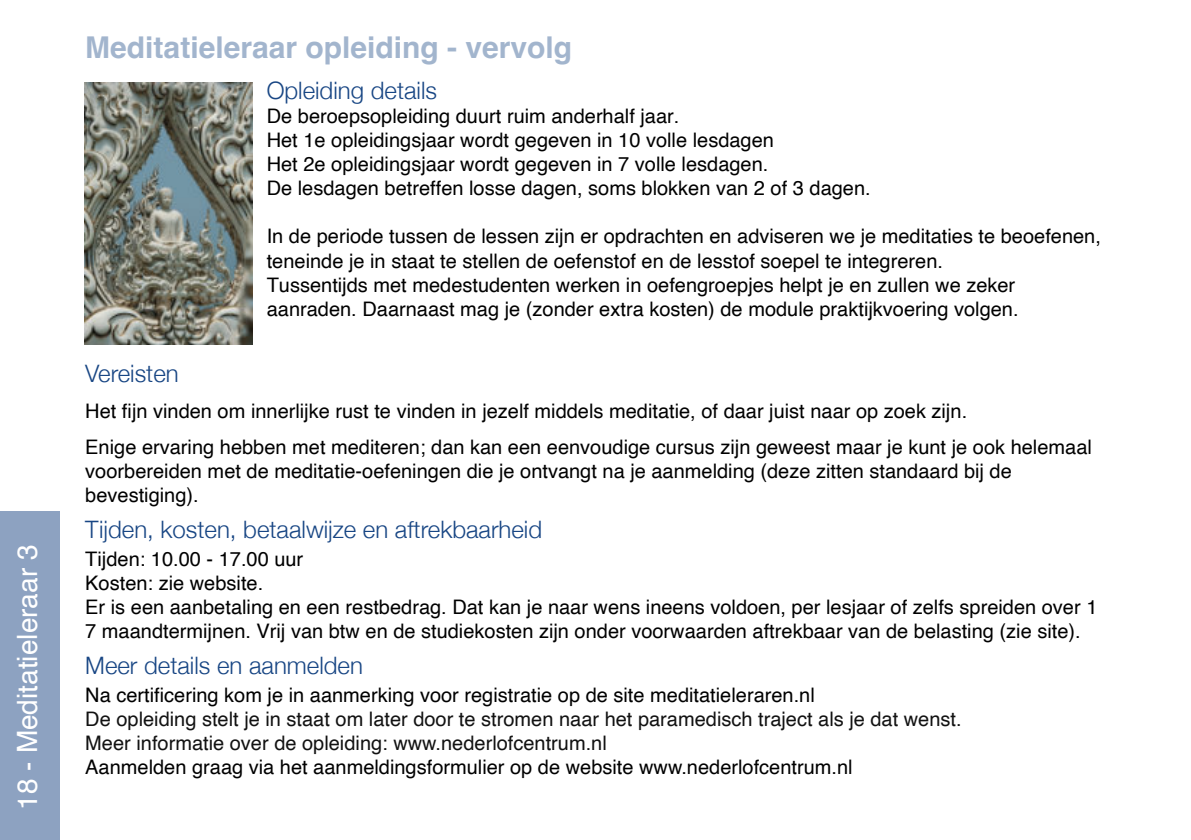
<style>
.page{position:relative;width:1191px;height:840px;background:#fff}
.page>*{position:absolute;margin:0;border:0;box-sizing:border-box;transform-origin:0 0}
.t1{font:700 30px "Helvetica";color:rgb(24 70 132/.4)}
.t2{font:28px "Helvetica";color:#fff}
.t3{font:300 24px "Helvetica Neue";color:#184684}
.t4{font:20px/24px "Helvetica";color:#000}
.t5{font:20px/24px "Helvetica";color:#121212}
</style>
<div class="page">
<div style="left:0;top:511px;width:59px;height:328px;background:#8da2c1"></div>
<img style="left:85px;top:82px;width:168px;height:262px">
<h2 class="t2" style="left:16px;top:809px;width:266px;rotate:-90deg">18 - Meditatieleraar 3</h2>
<h1 class="t1" style="left:85px;top:35px;width:488px">Meditatieleraar opleiding - vervolg</h1>
<p class="t3" style="left:267px;top:76px;width:172px">Opleiding details</p>
<p class="t4" style="left:267px;top:105px;width:605px">De beroepsopleiding duurt ruim anderhalf jaar.<br>Het 1e opleidingsjaar wordt gegeven in 10 volle lesdagen<br>Het 2e opleidingsjaar wordt gegeven in 7 volle lesdagen.<br>De lesdagen betreffen losse dagen, soms blokken van 2 of 3 dagen.</p>
<p class="t4" style="left:267px;top:225px;width:835px">In de periode tussen de lessen zĳn er opdrachten en adviseren we je meditaties te beoefenen, teneinde je in staat te stellen de oefenstof en de lesstof soepel te integreren.<br>Tussentĳds met medestudenten werken in oefengroepjes helpt je en zullen we zeker aanraden. Daarnaast mag je (zonder extra kosten) de module praktĳkvoering volgen.</p>
<p class="t3" style="left:85px;top:358px;width:95px">Vereisten</p>
<p class="t4" style="left:85px;top:394px;width:1008px;line-height:36px">Het fijn vinden om innerlĳke rust te vinden in jezelf middels meditatie, of daar juist naar op zoek zĳn.<br>Enige ervaring hebben met mediteren; dan kan een eenvoudige cursus zĳn geweest maar je kunt je ook helemaal</p>
<p class="t4" style="left:85px;top:460px;width:928px">voorbereiden met de meditatie-oefeningen die je ontvangt na je aanmelding (deze zitten standaard bĳ de bevestiging).</p>
<p class="t3" style="left:85px;top:514px;width:458px">Tĳden, kosten, betaalwĳze en aftrekbaarheid</p>
<p class="t4" style="left:85px;top:548px;width:1013px">Tĳden: 10.00 - 17.00 uur<br>Kosten: zie website.<br>Er is een aanbetaling en een restbedrag. Dat kan je naar wens ineens voldoen, per lesjaar of zelfs spreiden over 1<br>7 maandtermĳnen. Vrĳ van btw en de studiekosten zĳn onder voorwaarden aftrekbaar van de belasting (zie site).</p>
<p class="t3" style="left:85px;top:650px;width:279px">Meer details en aanmelden</p>
<p class="t4" style="left:85px;top:684px;width:731px">Na certificering kom je in aanmerking voor registratie op de site meditatieleraren.nl</p>
<p class="t5" style="left:85px;top:708px;width:878px">De opleiding stelt je in staat om later door te stromen naar het paramedisch traject als je dat wenst.<br>Meer informatie over de opleiding: www.nederlofcentrum.nl</p>
<p class="t4" style="left:85px;top:756px;width:769px">Aanmelden graag via het aanmeldingsformulier op de website www.nederlofcentrum.nl</p>
</div>
